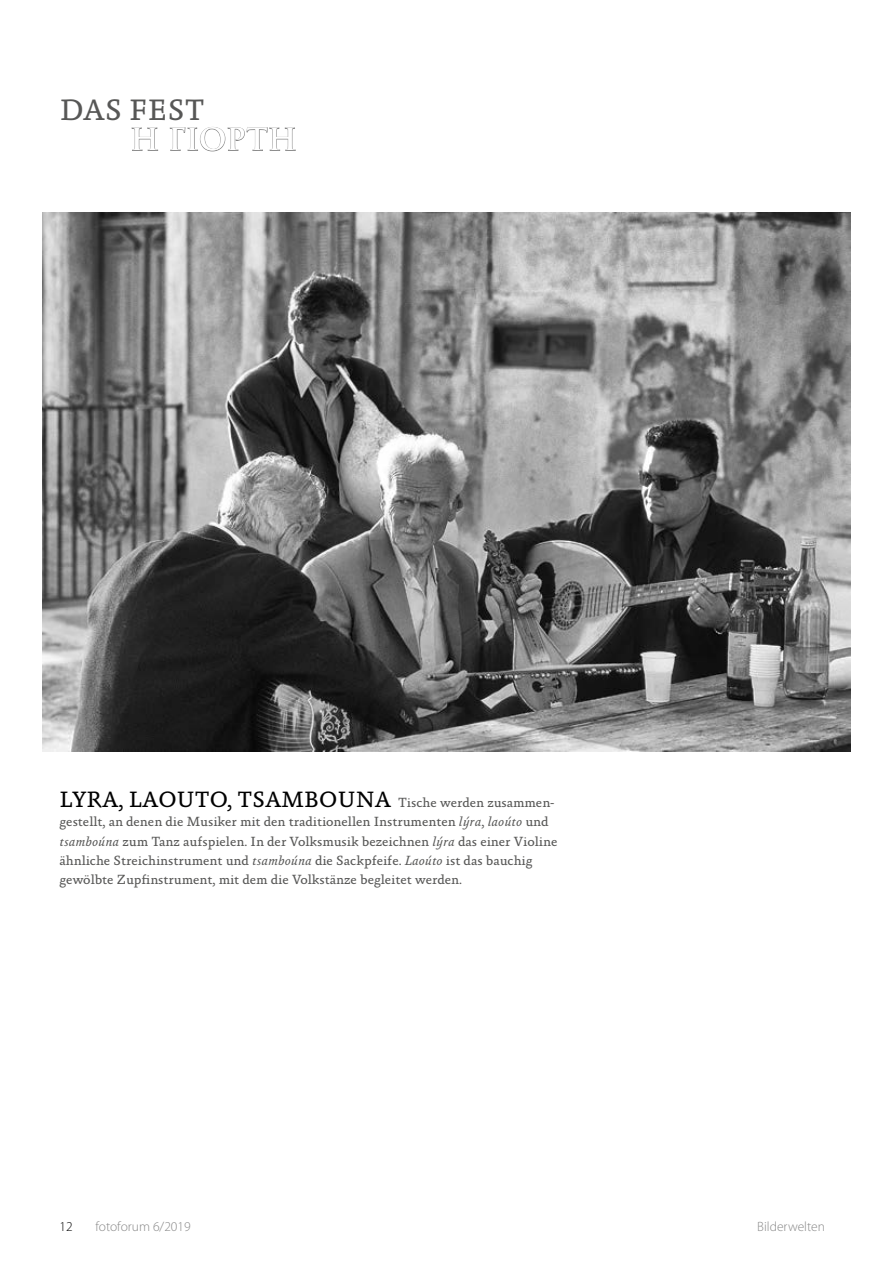
<style>
.page{position:relative;width:893px;height:1263px;background:#fff}
.page>*{position:absolute;margin:0;border:0;box-sizing:border-box;transform-origin:0 0}
.t1{font:30px "Absara Pro";letter-spacing:.01em;color:#575756}
.t2{font:600 30px "Trajan Pro 3";color:#fff}
.t3{font:22.5px "Absara Pro";letter-spacing:.01em;color:#000}
.t4{font:13.5px/19.4px "Absara Pro";color:#575756}
.t5{font:300 13.5px "Myriad Pro";color:#878787}
.t6{font:300 13.5px "Myriad Pro";color:#000}
.s1{font-style:italic}
</style>
<div class="page">
<img style="left:43px;top:213px;width:807px;height:538px">
<svg style="left:131px;top:127px;width:28px;height:24px"></svg>
<svg style="left:169px;top:127px;width:127px;height:25px"></svg>
<h1 class="t1" style="left:60px;top:93px;width:146px">DAS FEST</h1>
<h1 class="t2" style="left:130px;top:118px;width:168px">Η ΓΙΟΡΤΗ</h1>
<h2 class="t3" style="left:60px;top:787px;width:333px">LYRA, LAOUTO, TSAMBOUNA</h2>
<p class="t4" style="left:60px;top:793px;width:499px;text-indent:339px">Tische werden zusammen&shy;gestellt, an denen die Musiker mit den traditionellen Instrumenten <span class="s1">lýra</span>, <span class="s1">laoúto</span> und <span class="s1">tsamboúna</span> zum Tanz aufspielen. In der Volksmusik bezeichnen <span class="s1">lýra</span> das einer Violine ähnliche Streichinstrument und <span class="s1">tsamboúna</span> die Sackpfeife. <span class="s1">Laoúto</span> ist das bauchig gewölbte Zupfinstrument, mit dem die Volkstänze begleitet werden.</p>
<p class="t6" style="left:60px;top:1218px;width:15px">12</p>
<p class="t5" style="left:96px;top:1218px;width:97px">fotoforum 6/2019</p>
<p class="t5" style="left:757px;top:1218px;width:69px">Bilderwelten</p>
</div>
